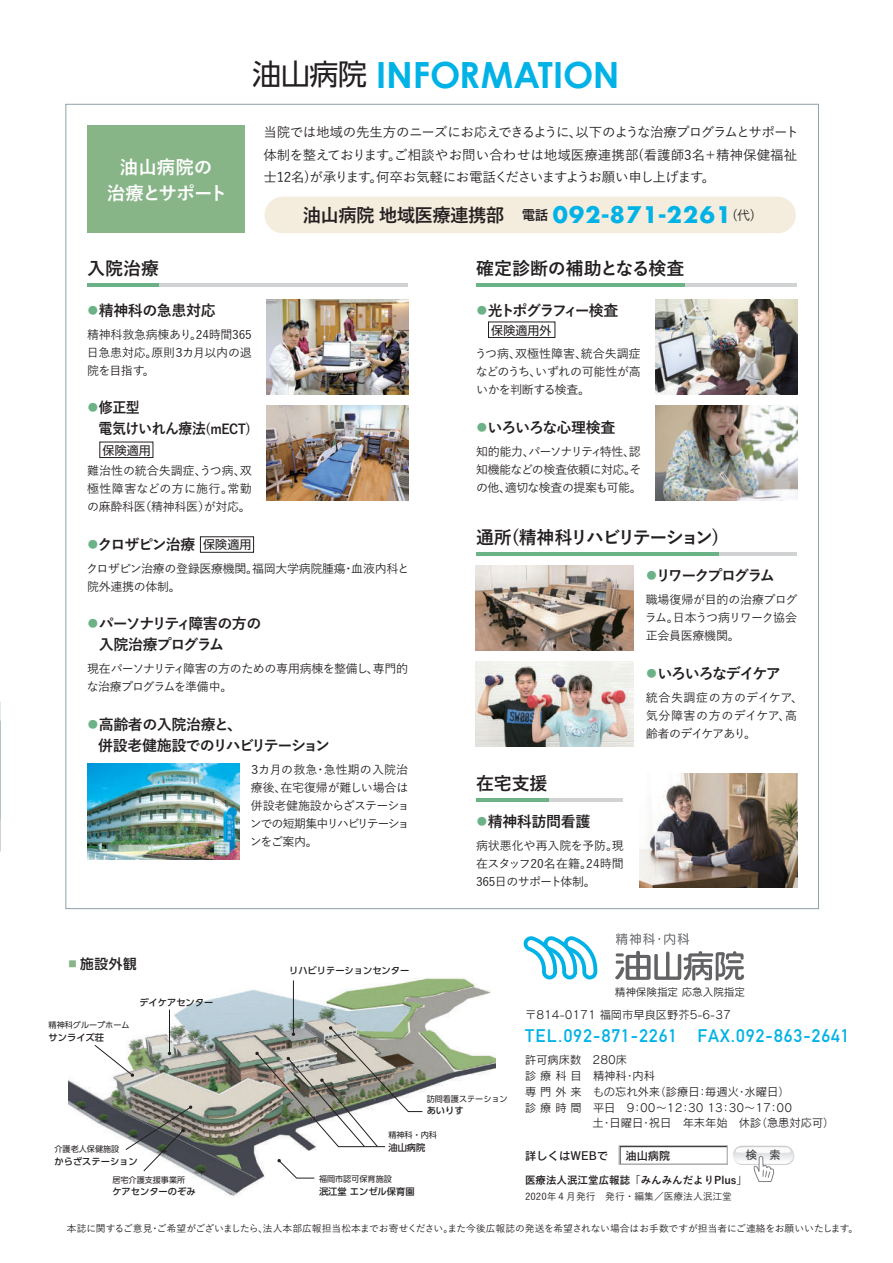
<style>
.page{position:relative;width:893px;height:1263px;background:#fff}
.page>*{position:absolute;margin:0;border:0;box-sizing:border-box;transform-origin:0 0}
.t1{font:700 36.15px "Century Gothic";color:#00b2e6}
.t2{font:700 22.2px "Futura";letter-spacing:.06em;color:#00b2e6}
.t3{font:700 18.6px/26.2px "Yu Go";letter-spacing:-.02em;color:#fff;text-align:center}
.t4{font:700 18px "DIN Alternate";letter-spacing:.06em;color:#00b2e6}
.t5{font:700 18px "Yu Go";letter-spacing:-.01em;color:#231f20}
.t6{font:700 18px "Yu Go";letter-spacing:-.105em;color:#231f20}
.t7{font:700 15px/21px "Yu Go";letter-spacing:-.035em;color:#231f20}
.t8{font:700 15px/21px "Yu Go";letter-spacing:-.085em;color:#231f20}
.t9{font:700 15px/21px "Yu Go";letter-spacing:-.03em;color:#231f20;scale:.93 1}
.t10{font:700 15px "Yu Go";letter-spacing:-.065em;color:#231f20}
.t11{font:700 15px "Yu Go";letter-spacing:-.025em;color:#231f20}
.t12{font:700 15px "Yu Go";letter-spacing:-.155em;color:#231f20}
.t13{font:700 15px "Yu Go";letter-spacing:-.125em;color:#231f20}
.t14{font:700 15px "Yu Go";letter-spacing:-.09em;color:#231f20}
.t15{font:500 13.65px "UD Shin Go Pr 6 N";color:#231f20}
.t16{font:500 13.5px/22.5px "Yu Go";letter-spacing:-.015em;color:#231f20;text-align:justify}
.t17{font:500 12px/18px "Yu Go";letter-spacing:-.025em;color:#231f20;text-align:justify}
.t18{font:500 12px/18px "Yu Go";letter-spacing:-.045em;color:#231f20}
.t19{font:500 12px/18px "Yu Go";letter-spacing:.025em;color:#231f20}
.t20{font:12px "UD Shin Go Pr 6";letter-spacing:.005em;color:#231f20}
.t21{font:11.85px "MS Gothic";color:#3e3e3f}
.t22{font:11.25px/15.8px "Rodin Pro N M";color:#231f20}
.t23{font:11.25px "Rodin Pro N DB";letter-spacing:.01em;color:#231f20}
.t24{font:10.65px "Rodin Pro N M";letter-spacing:-.005em;color:#231f20}
.t25{font:700 10.5px "Yu Go";color:#231f20}
.t26{font:500 9.75px "Yu Go";color:#231f20}
.t27{font:500 9.3px "UD Shin Go Pr 6 N";color:#231f20}
.t28{font:8.1px "UD Shin Go Pr 6 N";color:#231f20}
.s1{font-family:"UD Shin Go Pr 6 N";font-weight:400;font-size:28.95px;color:#231f20}
.s2{font-family:"Yu Go";font-size:18.45px;color:#231f20}
.s3{font-family:"Yu Go";font-size:13.5px;color:#231f20}
.s4{color:#6bb286}
.s5{font-size:13.5px}
.s6{color:#87b587}
</style>
<div class="page">
<div style="left:87px;top:126px;width:158px;height:107px;background:#87b587"></div>
<hr style="left:87px;top:283px;width:72px;height:4px;background:#6bb286">
<img style="left:87px;top:764px;width:153px;height:95px">
<hr style="left:159px;top:283px;width:249px;height:4px;background:#d1d2d4">
<hr style="left:548px;top:283px;width:249px;height:4px;background:#d1d2d4">
<img style="left:656px;top:299px;width:141px;height:96px">
<img style="left:656px;top:405px;width:141px;height:96px">
<hr style="left:476px;top:283px;width:208px;height:4px;background:#6bb286">
<img style="left:476px;top:565px;width:158px;height:85px">
<img style="left:476px;top:661px;width:158px;height:85px">
<hr style="left:548px;top:552px;width:249px;height:4px;background:#d1d2d4">
<hr style="left:476px;top:552px;width:242px;height:4px;background:#6bb286">
<img style="left:639px;top:774px;width:158px;height:113px">
<hr style="left:548px;top:798px;width:75px;height:4px;background:#d1d2d4">
<hr style="left:476px;top:798px;width:72px;height:4px;background:#6bb286">
<div style="left:264px;top:197px;width:532px;height:36px;background:#f4edde;border-radius:18px"></div>
<svg style="left:615px;top:933px;width:74px;height:12px"></svg>
<svg style="left:523px;top:936px;width:75px;height:44px"></svg>
<svg style="left:615px;top:951px;width:129px;height:30px"></svg>
<div style="left:100px;top:442px;width:53px;height:16px;background:#fff;border:1px solid #231f20"></div>
<div style="left:488px;top:322px;width:67px;height:16px;background:#fff;border:1px solid #231f20"></div>
<img style="left:69px;top:978px;width:426px;height:219px">
<svg style="left:94px;top:1044px;width:40px;height:33px"></svg>
<svg style="left:125px;top:1105px;width:68px;height:67px"></svg>
<svg style="left:277px;top:1159px;width:38px;height:20px"></svg>
<hr style="left:293px;top:980px;width:1px;height:54px;background:#231f20">
<img style="left:255px;top:1026px;width:168px;height:122px">
<hr style="left:169px;top:1009px;width:1px;height:44px;background:#231f20">
<img style="left:267px;top:405px;width:141px;height:96px">
<img style="left:267px;top:299px;width:141px;height:96px">
<svg style="left:618px;top:1145px;width:110px;height:20px"></svg>
<svg style="left:733px;top:1146px;width:61px;height:18px"></svg>
<svg style="left:736px;top:1147px;width:55px;height:35px"></svg>
<h3 class="t3" style="left:107px;top:155px;width:122px">油山病院の<br>治療とサポート</h3>
<h3 class="t5" style="left:87px;top:258px;width:73px">入院治療</h3>
<h1 class="t1" style="left:252px;top:52px;width:368px"><span class="s1">油山病院</span> INFORMATION</h1>
<p class="t16" style="left:263px;top:119px;width:537px">当院では地域の先生方のニーズにお応えできるように、以下のような治療プログラムとサポート体制を整えております。ご相談やお問い合わせは地域医療連携部(看護師3名＋精神保健福祉士12名)が承ります。何卒お気軽にお電話くださいますようお願い申し上げます。</p>
<h2 class="t2" style="left:303px;top:199px;width:454px"><span class="s2">油山病院 地域医療連携部</span> <span class="s3">電話</span> 092-871-2261<sup>(代)</sup></h2>
<h3 class="t5" style="left:476px;top:258px;width:210px">確定診断の補助となる検査</h3>
<p class="t11" style="left:86px;top:302px;width:132px"><span class="s4">●</span>精神科の急患対応</p>
<p class="t17" style="left:87px;top:324px;width:166px">精神科救急病棟あり。24時間365日急患対応。原則３カ月以内の退院を目指す。</p>
<p class="t9" style="left:98px;top:398px;width:165px;text-indent:-13px"><span class="s4">●</span>修正型<br>電気けいれん療法<span class="s5">(mECT)</span></p>
<p class="t17" style="left:87px;top:460px;width:166px">難治性の統合失調症、うつ病、双極性障害などの方に施行。常勤の麻酔科医（精神科医）が対応。</p>
<p class="t10" style="left:86px;top:536px;width:111px"><span class="s4">●</span>クロザピン治療</p>
<p class="t17" style="left:86px;top:558px;width:325px">クロザピン治療の登録医療機関。福岡大学病院腫瘍・血液内科と院外連携の体制。</p>
<p class="t8" style="left:99px;top:614px;width:164px;text-indent:-13px"><span class="s4">●</span>パーソナリティ障害の方の入院治療プログラム</p>
<p class="t18" style="left:87px;top:658px;width:323px">現在パーソナリティ障害の方のための専用病棟を整備し、専門的な治療プログラムを準備中。</p>
<p class="t7" style="left:98px;top:714px;width:233px;text-indent:-13px"><span class="s4">●</span>高齢者の入院治療と、<br>併設老健施設でのリハビリテーション</p>
<p class="t17" style="left:249px;top:759px;width:162px">３カ月の救急・急性期の入院治療後、在宅復帰が難しい場合は併設老健施設からざステーションでの短期集中リハビリテーションをご案内。</p>
<p class="t20" style="left:103px;top:440px;width:50px">保険適用</p>
<p class="t20" style="left:203px;top:535px;width:50px">保険適用</p>
<p class="t12" style="left:475px;top:302px;width:145px"><span class="s4">●</span>光トポグラフィー検査</p>
<p class="t17" style="left:475px;top:343px;width:168px">うつ病、双極性障害、統合失調症などのうち、いずれの可能性が高いかを判断する検査。</p>
<p class="t10" style="left:475px;top:419px;width:142px"><span class="s4">●</span>いろいろな心理検査</p>
<p class="t17" style="left:476px;top:441px;width:167px">知的能力、パーソナリティ特性、認知機能などの検査依頼に対応。その他、適切な検査の提案も可能。</p>
<p class="t20" style="left:491px;top:320px;width:62px">保険適用外</p>
<h3 class="t6" style="left:476px;top:527px;width:245px">通所(精神科リハビリテーション)</h3>
<h3 class="t5" style="left:476px;top:773px;width:73px">在宅支援</h3>
<p class="t11" style="left:475px;top:813px;width:117px"><span class="s4">●</span>精神科訪問看護</p>
<p class="t17" style="left:476px;top:835px;width:149px">病状悪化や再入院を予防。現在スタッフ20名在籍。24時間365日のサポート体制。</p>
<p class="t13" style="left:644px;top:567px;width:132px"><span class="s4">●</span>リワークプログラム</p>
<p class="t17" style="left:645px;top:589px;width:154px">職場復帰が目的の治療プログラム。日本うつ病リワーク協会正会員医療機関。</p>
<p class="t14" style="left:644px;top:665px;width:138px"><span class="s4">●</span>いろいろなデイケア</p>
<p class="t19" style="left:646px;top:687px;width:159px">統合失調症の方のデイケア、気分障害の方のデイケア、高齢者のデイケアあり。</p>
<p class="t15" style="left:66px;top:953px;width:73px"><span class="s6">■</span>施設外観</p>
<p class="t27" style="left:289px;top:963px;width:122px">リハビリテーションセンター</p>
<p class="t28" style="left:49px;top:1018px;width:82px">精神科グループホーム</p>
<p class="t27" style="left:49px;top:1029px;width:57px">サンライズ荘</p>
<p class="t27" style="left:139px;top:994px;width:76px">デイケアセンター</p>
<p class="t28" style="left:427px;top:1092px;width:82px">訪問看護ステーション</p>
<p class="t27" style="left:427px;top:1103px;width:39px">あいりす</p>
<p class="t24" style="left:615px;top:985px;width:132px">精神保険指定 応急入院指定</p>
<p class="t22" style="left:525px;top:1007px;width:207px">〒814-0171 福岡市早良区野芥5-6-37</p>
<h3 class="t4" style="left:525px;top:1021px;width:326px">TEL.092-871-2261 FAX.092-863-2641</h3>
<p class="t22" style="left:525px;top:1052px;width:311px">許可病床数　280床<br>診 療 科 目　精神科・内科<br>専 門 外 来　もの忘れ外来（診療日：毎週火・水曜日）<br>診 療 時 間　平日　9：00～12：30 13：30～17：00<br>　　　　　　土・日曜日・祝日　年末年始　休診（急患対応可）</p>
<p class="t28" style="left:388px;top:1129px;width:50px">精神科・内科</p>
<p class="t27" style="left:388px;top:1140px;width:39px">油山病院</p>
<p class="t28" style="left:55px;top:1143px;width:66px">介護老人保健施設</p>
<p class="t27" style="left:55px;top:1154px;width:85px">からざステーション</p>
<p class="t28" style="left:112px;top:1173px;width:74px">居宅介護支援事業所</p>
<p class="t27" style="left:112px;top:1184px;width:85px">ケアセンターのぞみ</p>
<p class="t23" style="left:525px;top:1148px;width:85px">詳しくはWEBで</p>
<p class="t23" style="left:625px;top:1148px;width:46px">油山病院</p>
<p class="t21" style="left:745px;top:1149px;width:37px">検 索</p>
<p class="t28" style="left:319px;top:1172px;width:74px">福岡市認可保育施設</p>
<p class="t27" style="left:319px;top:1183px;width:97px">泯江堂 エンゼル保育園</p>
<p class="t25" style="left:525px;top:1174px;width:223px">医療法人泯江堂広報誌「みんみんだよりPlus」</p>
<p class="t26" style="left:525px;top:1187px;width:208px">2020年４月発行　発行・編集／医療法人泯江堂</p>
<p class="t26" style="left:67px;top:1220px;width:793px">本誌に関するご意見・ご希望がございましたら、法人本部広報担当松本までお寄せください。また今後広報誌の発送を希望されない場合はお手数ですが担当者にご連絡をお願いいたします。</p>
</div>
